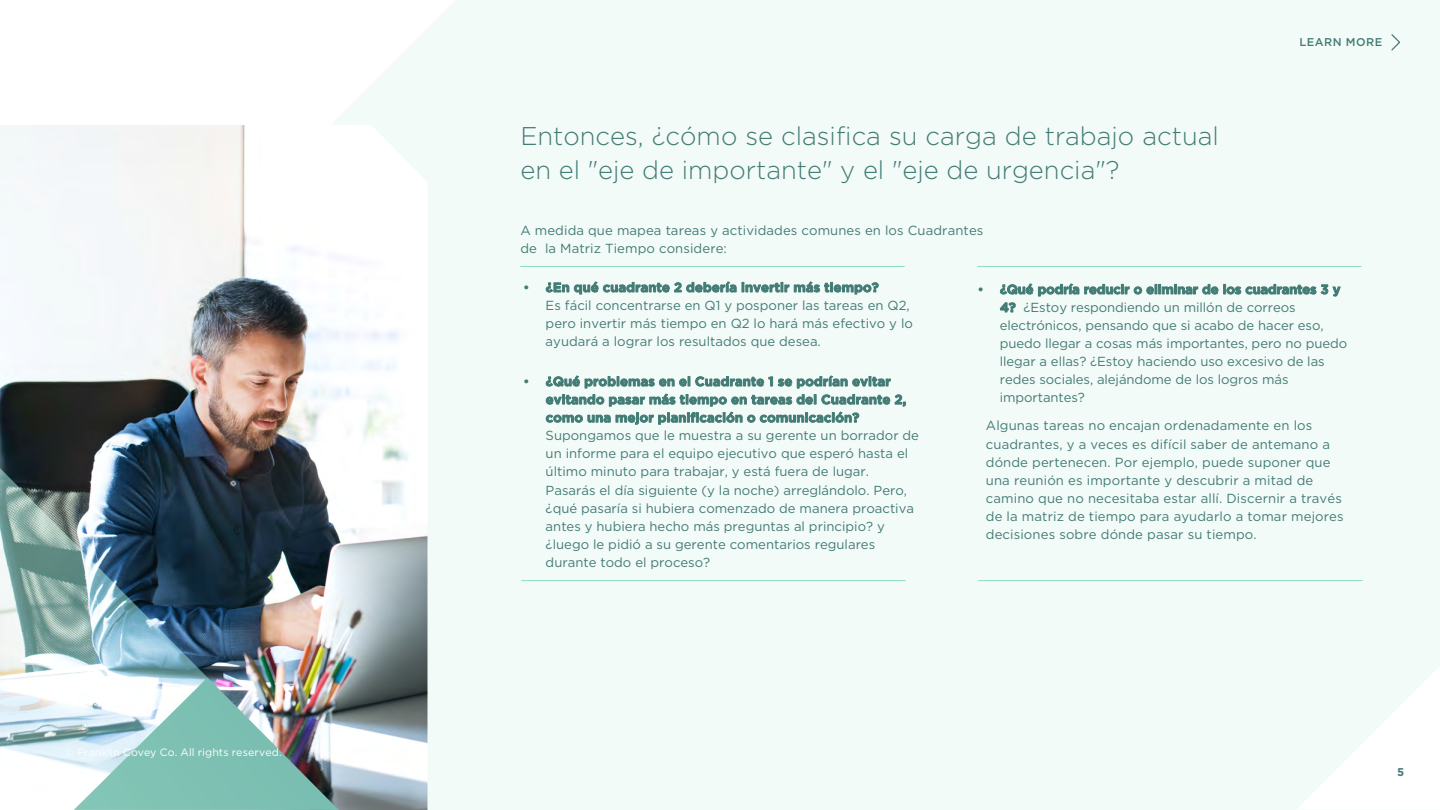
<style>
.page{position:relative;width:1440px;height:810px;background:#f3fbf8}
.page>*{position:absolute;margin:0;border:0;box-sizing:border-box;transform-origin:0 0}
.t1{font:300 25.62px/34.4px "Gotham";color:#437b75}
.t2{font:13.12px/18.1px "Gotham";color:#437b75}
.t3{font:700 13.12px/18.1px "Gotham";color:#437b75}
.t4{font:500 11.25px "Gotham";letter-spacing:.045em;color:#437b75}
.t5{font:700 11.25px "Gotham";color:#437b75}
.t6{font:10.62px "Gotham";letter-spacing:.01em;color:#fff}
.s1{font-weight:700}
</style>
<div class="page">
<svg style="left:0;top:0;width:455px;height:125px;fill:#fff"></svg>
<svg style="left:1298px;top:667px;width:142px;height:142px"></svg>
<svg style="left:1391px;top:34px;width:9px;height:17px"></svg>
<hr style="left:520px;top:266px;width:385px;height:1px;background:#8ddcc1">
<hr style="left:977px;top:266px;width:385px;height:1px;background:#8ddcc1">
<hr style="left:978px;top:580px;width:385px;height:1px;background:#8ddcc1">
<hr style="left:521px;top:580px;width:385px;height:1px;background:#8ddcc1">
<img style="left:0;top:125px;width:428px;height:685px">
<img style="left:0;top:468px;width:208px;height:342px">
<img style="left:74px;top:678px;width:265px;height:132px">
<p class="t6" style="left:65px;top:745px;width:218px">© Franklin Covey Co. All rights reserved.</p>
<h1 class="t1" style="left:520px;top:118px;width:700px">Entonces, ¿cómo se clasifica su carga de trabajo actual en el "eje de importante" y el "eje de urgencia"?</h1>
<p class="t2" style="left:520px;top:221px;width:465px">A medida que mapea tareas y actividades comunes en los Cuadrantes de la Matriz Tiempo considere:</p>
<p class="t4" style="left:1300px;top:35px;width:84px">LEARN MORE</p>
<p class="t3" style="left:523px;top:278px;width:357px">• ¿En qué cuadrante 2 debería invertir más tiempo?</p>
<p class="t2" style="left:546px;top:296px;width:369px">Es fácil concentrarse en Q1 y posponer las tareas en Q2, pero invertir más tiempo en Q2 lo hará más efectivo y lo ayudará a lograr los resultados que desea.</p>
<p class="t3" style="left:546px;top:372px;width:362px;text-indent:-22px">• ¿Qué problemas en el Cuadrante 1 se podrían evitar evitando pasar más tiempo en tareas del Cuadrante 2, como una mejor planificación o comunicación?</p>
<p class="t2" style="left:546px;top:426px;width:375px">Supongamos que le muestra a su gerente un borrador de un informe para el equipo ejecutivo que esperó hasta el último minuto para trabajar, y está fuera de lugar.<br>Pasarás el día siguiente (y la noche) arreglándolo. Pero, ¿qué pasaría si hubiera comenzado de manera proactiva antes y hubiera hecho más preguntas al principio? y ¿luego le pidió a su gerente comentarios regulares durante todo el proceso?</p>
<p class="t2" style="left:1000px;top:280px;width:349px;text-indent:-22px"><span class="s1">• ¿Qué podría reducir o eliminar de los cuadrantes 3 y 4?</span> ¿Estoy respondiendo un millón de correos electrónicos, pensando que si acabo de hacer eso, puedo llegar a cosas más importantes, pero no puedo llegar a ellas? ¿Estoy haciendo uso excesivo de las redes sociales, alejándome de los logros más importantes?</p>
<p class="t2" style="left:986px;top:416px;width:359px">Algunas tareas no encajan ordenadamente en los cuadrantes, y a veces es difícil saber de antemano a dónde pertenecen. Por ejemplo, puede suponer que una reunión es importante y descubrir a mitad de camino que no necesitaba estar allí. Discernir a través de la matriz de tiempo para ayudarlo a tomar mejores decisiones sobre dónde pasar su tiempo.</p>
<p class="t5" style="left:1397px;top:764px;width:9px">5</p>
</div>
